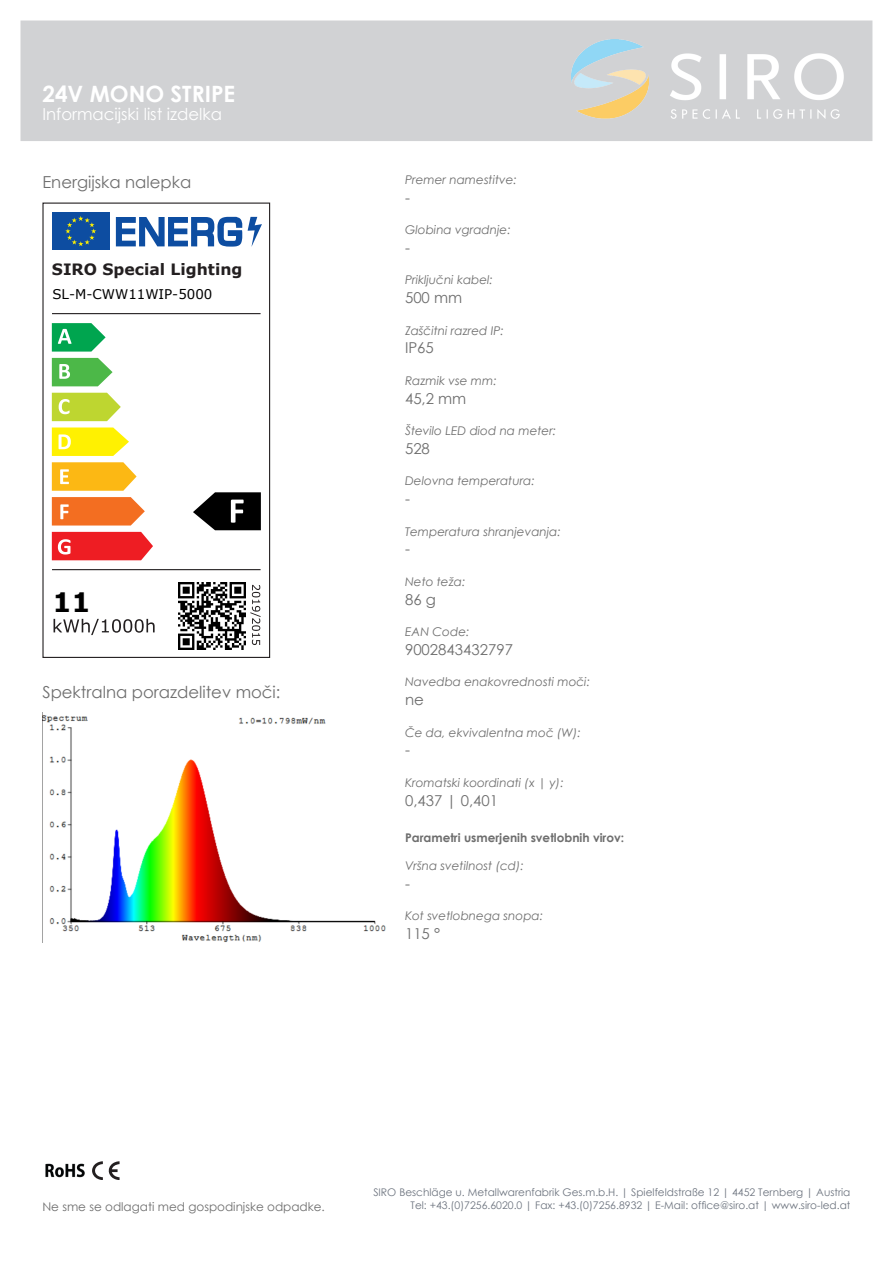
<style>
.page{position:relative;width:893px;height:1263px;background:#fff}
.page>*{position:absolute;margin:0;border:0;box-sizing:border-box;transform-origin:0 0}
.t1{font:700 26.85px "Verdana";color:#000}
.t2{font:700 22.5px "Century Gothic";color:#fff}
.t3{font:16.5px "Century Gothic";color:#6e6e6e}
.t4{font:16.5px "Century Gothic";color:#fff}
.t5{font:700 15.6px "Verdana";color:#231f20}
.t6{font:15px "Century Gothic";color:#6e6e6e}
.t7{font:13.35px "Verdana";color:#000}
.t8{font:italic 12px "Century Gothic";color:#6e6e6e}
.t9{font:12px "Century Gothic";color:#6e6e6e}
.t10{font:700 12px "Century Gothic";color:#6e6e6e}
.t11{font:10.5px/12.6px "Century Gothic";color:#6d747f;text-align:right}
.s1{font-style:inherit}
</style>
<div class="page">
<div style="left:21px;top:21px;width:851px;height:120px;background:#d1d2d4"></div>
<img style="left:571px;top:40px;width:272px;height:78px">
<img style="left:45px;top:1163px;width:40px;height:15px">
<svg style="left:92px;top:1161px;width:27px;height:19px"></svg>
<div style="left:52px;top:212px;width:58px;height:38px;background:#0d4da1"></div>
<svg style="left:65px;top:216px;width:31px;height:30px"></svg>
<svg style="left:116px;top:217px;width:126px;height:30px"></svg>
<svg style="left:248px;top:217px;width:14px;height:30px"></svg>
<svg style="left:52px;top:323px;width:54px;height:29px"></svg>
<svg style="left:52px;top:358px;width:61px;height:28px"></svg>
<svg style="left:52px;top:393px;width:69px;height:28px;background:#c7db4d"></svg>
<svg style="left:52px;top:427px;width:77px;height:29px;background:#fff32b"></svg>
<svg style="left:52px;top:462px;width:85px;height:29px;background:#fcc133"></svg>
<svg style="left:52px;top:497px;width:93px;height:28px;background:#f47d38"></svg>
<svg style="left:52px;top:532px;width:101px;height:28px;background:#ef3237"></svg>
<svg style="left:54px;top:619px;width:101px;height:16px"></svg>
<hr style="left:52px;top:313px;width:209px;height:1px;background:#231f20">
<hr style="left:52px;top:569px;width:209px;height:1px;background:#231f20">
<svg style="left:250px;top:585px;width:11px;height:60px"></svg>
<svg style="left:193px;top:492px;width:68px;height:38px"></svg>
<div style="left:42px;top:203px;width:228px;height:455px;border:1px solid #231f20"></div>
<img style="left:179px;top:582px;width:67px;height:67px">
<img style="left:42px;top:712px;width:344px;height:230px">
<h2 class="t2" style="left:42px;top:80px;width:194px">24V MONO STRIPE</h2>
<h3 class="t4" style="left:42px;top:104px;width:181px">Informacijski list izdelka</h3>
<h3 class="t3" style="left:42px;top:171px;width:150px">Energijska nalepka</h3>
<h3 class="t5" style="left:52px;top:259px;width:192px"><span class="s1">SIRO</span> Special Lighting</h3>
<p class="t7" style="left:52px;top:285px;width:161px">SL-M-CWW11WIP-5000</p>
<h1 class="t1" style="left:52px;top:585px;width:40px">11</h1>
<h3 class="t3" style="left:42px;top:681px;width:240px">Spektralna porazdelitev moči:</h3>
<p class="t8" style="left:405px;top:172px;width:113px">Premer namestitve:</p>
<p class="t6" style="left:405px;top:188px;width:6px">-</p>
<p class="t8" style="left:405px;top:222px;width:107px">Globina vgradnje:</p>
<p class="t6" style="left:405px;top:238px;width:6px">-</p>
<p class="t8" style="left:405px;top:273px;width:89px">Priključni kabel:</p>
<p class="t6" style="left:405px;top:288px;width:59px">500 mm</p>
<p class="t8" style="left:405px;top:323px;width:100px">Zaščitni razred IP:</p>
<p class="t6" style="left:405px;top:339px;width:30px">IP65</p>
<p class="t8" style="left:405px;top:373px;width:93px">Razmik vse mm:</p>
<p class="t6" style="left:405px;top:389px;width:63px">45,2 mm</p>
<p class="t8" style="left:405px;top:423px;width:153px">Število LED diod na meter:</p>
<p class="t6" style="left:405px;top:439px;width:26px">528</p>
<p class="t8" style="left:405px;top:474px;width:131px">Delovna temperatura:</p>
<p class="t6" style="left:405px;top:489px;width:6px">-</p>
<p class="t8" style="left:405px;top:524px;width:157px">Temperatura shranjevanja:</p>
<p class="t6" style="left:405px;top:540px;width:6px">-</p>
<p class="t8" style="left:405px;top:574px;width:62px">Neto teža:</p>
<p class="t6" style="left:405px;top:590px;width:32px">86 g</p>
<p class="t8" style="left:405px;top:624px;width:66px">EAN Code:</p>
<p class="t6" style="left:405px;top:640px;width:110px">9002843432797</p>
<p class="t8" style="left:405px;top:675px;width:186px">Navedba enakovrednosti moči:</p>
<p class="t6" style="left:405px;top:690px;width:20px">ne</p>
<p class="t8" style="left:405px;top:725px;width:177px">Če da, ekvivalentna moč (W):</p>
<p class="t6" style="left:405px;top:741px;width:6px">-</p>
<p class="t8" style="left:405px;top:775px;width:160px">Kromatski koordinati (x | y):</p>
<p class="t6" style="left:405px;top:791px;width:95px">0,437 | 0,401</p>
<p class="t10" style="left:405px;top:830px;width:221px">Parametri usmerjenih svetlobnih virov:</p>
<p class="t8" style="left:405px;top:858px;width:120px">Vršna svetilnost (cd):</p>
<p class="t6" style="left:405px;top:874px;width:6px">-</p>
<p class="t8" style="left:405px;top:909px;width:140px">Kot svetlobnega snopa:</p>
<p class="t6" style="left:405px;top:924px;width:37px">115 °</p>
<p class="t9" style="left:42px;top:1199px;width:284px">Ne sme se odlagati med gospodinjske odpadke.</p>
<p class="t11" style="left:373px;top:1186px;width:479px">SIRO Beschläge u. Metallwarenfabrik Ges.m.b.H. | Spielfeldstraße 12 | 4452 Ternberg | Austria<br>Tel: +43.(0)7256.6020.0 | Fax: +43.(0)7256.8932 | E-Mail: office@siro.at | www.siro-led.at</p>
</div>
